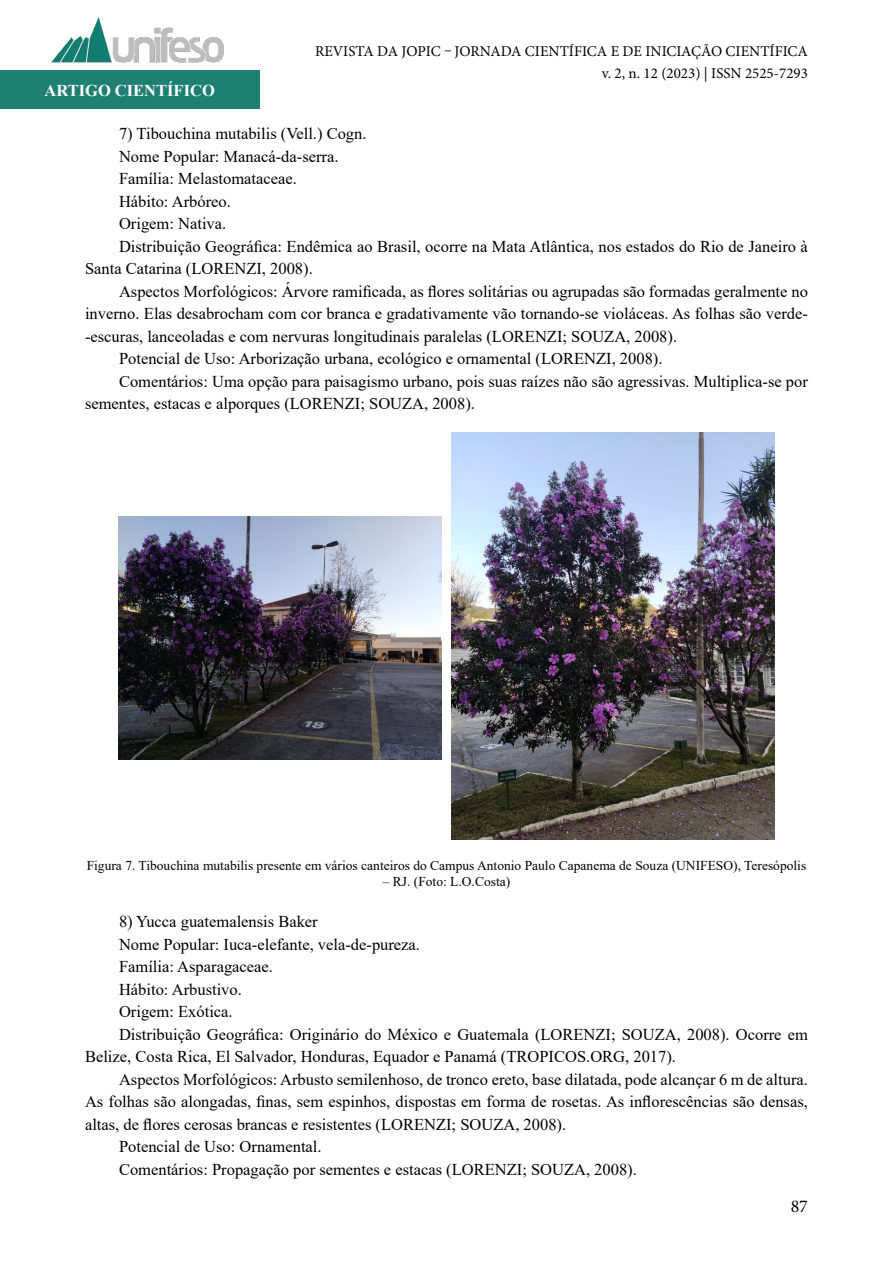
<style>
.page{position:relative;width:893px;height:1263px;background:#fff}
.page>*{position:absolute;margin:0;border:0;box-sizing:border-box;transform-origin:0 0}
.t1{font:18px "Minion Pro";color:#000}
.t2{font:16.5px "Times New Roman";color:#000}
.t3{font:700 16.5px "Times New Roman";color:#fff}
.t4{font:15px/22.5px "Minion Pro";color:#000;text-align:right}
.t5{font:13.5px "Times New Roman";color:#000}
</style>
<div class="page">
<div style="left:0;top:71px;width:259px;height:38px;background:#1e8072"></div>
<img style="left:51px;top:17px;width:173px;height:54px">
<img style="left:118px;top:516px;width:324px;height:243px">
<img style="left:451px;top:432px;width:324px;height:407px">
<p class="t3" style="left:44px;top:78px;width:172px">ARTIGO CIENTÍFICO</p>
<p class="t4" style="left:315px;top:40px;width:494px">REVISTA DA JOPIC – JORNADA CIENTÍFICA E DE INICIAÇÃO CIENTÍFICA v. 2, n. 12 (2023) | ISSN 2525-7293</p>
<p class="t2" style="left:119px;top:122px;width:249px">7) Tibouchina mutabilis (Vell.) Cogn.</p>
<p class="t2" style="left:119px;top:144px;width:221px">Nome Popular: Manacá-da-serra.</p>
<p class="t2" style="left:119px;top:167px;width:179px">Família: Melastomataceae.</p>
<p class="t2" style="left:119px;top:189px;width:113px">Hábito: Arbóreo.</p>
<p class="t2" style="left:119px;top:212px;width:109px">Origem: Nativa.</p>
<p class="t2" style="left:119px;top:234px;width:690px">Distribuição Geográfica: Endêmica ao Brasil, ocorre na Mata Atlântica, nos estados do Rio de Janeiro à</p>
<p class="t2" style="left:85px;top:257px;width:229px">Santa Catarina (LORENZI, 2008).</p>
<p class="t2" style="left:119px;top:279px;width:690px">Aspectos Morfológicos: Árvore ramificada, as flores solitárias ou agrupadas são formadas geralmente no</p>
<p class="t2" style="left:85px;top:302px;width:724px">inverno. Elas desabrocham com cor branca e gradativamente vão tornando-se violáceas. As folhas são verde-</p>
<p class="t2" style="left:85px;top:324px;width:594px">-escuras, lanceoladas e com nervuras longitudinais paralelas (LORENZI; SOUZA, 2008).</p>
<p class="t2" style="left:119px;top:347px;width:545px">Potencial de Uso: Arborização urbana, ecológico e ornamental (LORENZI, 2008).</p>
<p class="t2" style="left:119px;top:369px;width:690px">Comentários: Uma opção para paisagismo urbano, pois suas raízes não são agressivas. Multiplica-se por</p>
<p class="t2" style="left:85px;top:392px;width:391px">sementes, estacas e alporques (LORENZI; SOUZA, 2008).</p>
<p class="t5" style="left:87px;top:855px;width:721px">Figura 7. Tibouchina mutabilis presente em vários canteiros do Campus Antonio Paulo Capanema de Souza (UNIFESO), Teresópolis</p>
<p class="t5" style="left:383px;top:872px;width:129px">– RJ. (Foto: L.O.Costa)</p>
<p class="t2" style="left:119px;top:910px;width:200px">8) Yucca guatemalensis Baker</p>
<p class="t2" style="left:119px;top:933px;width:303px">Nome Popular: Iuca-elefante, vela-de-pureza.</p>
<p class="t2" style="left:119px;top:955px;width:155px">Família: Asparagaceae.</p>
<p class="t2" style="left:119px;top:978px;width:124px">Hábito: Arbustivo.</p>
<p class="t2" style="left:119px;top:1000px;width:115px">Origem: Exótica.</p>
<p class="t2" style="left:119px;top:1023px;width:690px">Distribuição Geográfica: Originário do México e Guatemala (LORENZI; SOUZA, 2008). Ocorre em</p>
<p class="t2" style="left:85px;top:1045px;width:592px">Belize, Costa Rica, El Salvador, Honduras, Equador e Panamá (TROPICOS.ORG, 2017).</p>
<p class="t2" style="left:119px;top:1068px;width:690px">Aspectos Morfológicos: Arbusto semilenhoso, de tronco ereto, base dilatada, pode alcançar 6 m de altura.</p>
<p class="t2" style="left:85px;top:1090px;width:724px">As folhas são alongadas, finas, sem espinhos, dispostas em forma de rosetas. As inflorescências são densas,</p>
<p class="t2" style="left:85px;top:1113px;width:483px">altas, de flores cerosas brancas e resistentes (LORENZI; SOUZA, 2008).</p>
<p class="t2" style="left:119px;top:1135px;width:204px">Potencial de Uso: Ornamental.</p>
<p class="t2" style="left:119px;top:1158px;width:519px">Comentários: Propagação por sementes e estacas (LORENZI; SOUZA, 2008).</p>
<p class="t1" style="left:791px;top:1194px;width:19px">87</p>
</div>
